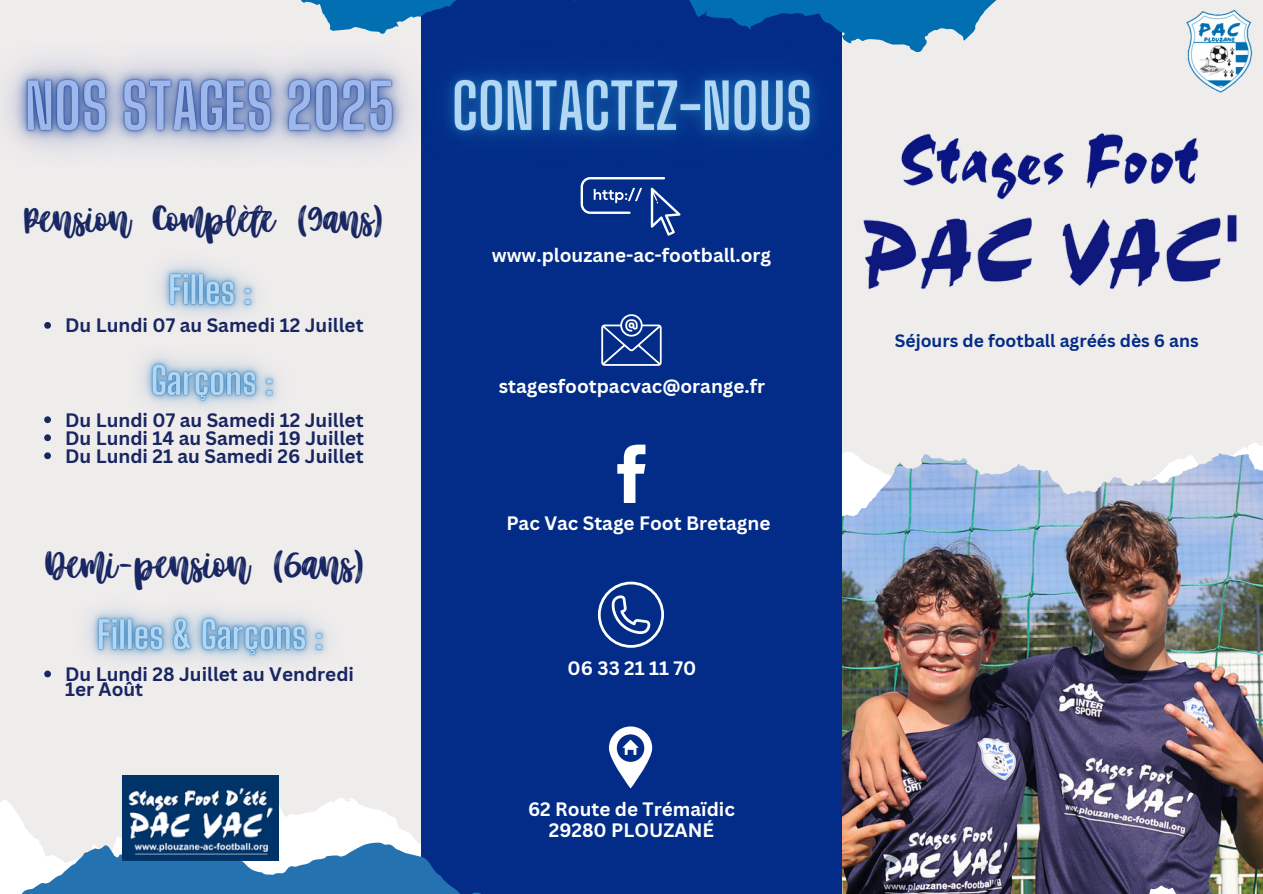
<style>
.page{position:relative;width:1263px;height:894px;background:#fff}
.page>*{position:absolute;margin:0;border:0;box-sizing:border-box;transform-origin:0 0}
.t1{font:45.9px "Better Together Script";color:#182662}
.t2{font:44.4px "Better Together Script";color:#182662}
.t3{font:700 18.9px/15.8px "Canva Sans";color:#182662}
.t4{font:700 18.9px/21.3px "Canva Sans";color:#fff;text-align:center}
.t5{font:700 17.4px "Canva Sans";color:#022c87}
</style>
<div class="page">
<div style="left:0;top:0;width:1263px;height:893px;background:#efecec"></div>
<img style="left:842px;top:521px;width:421px;height:372px">
<svg style="left:0;top:824px;width:374px;height:69px"></svg>
<img style="left:932px;top:453px;width:331px;height:437px">
<div style="left:421px;top:0;width:421px;height:893px;background:#022c87"></div>
<svg style="left:885px;top:0;width:22px;height:46px"></svg>
<img style="left:1186px;top:9px;width:67px;height:84px">
<svg style="left:650px;top:216px;width:25px;height:19px"></svg>
<svg style="left:601px;top:314px;width:61px;height:51px"></svg>
<svg style="left:617px;top:444px;width:28px;height:59px"></svg>
<svg style="left:598px;top:581px;width:66px;height:66px"></svg>
<svg style="left:609px;top:726px;width:43px;height:62px"></svg>
<img style="left:123px;top:775px;width:155px;height:85px">
<img style="left:863px;top:214px;width:374px;height:76px">
<img style="left:901px;top:133px;width:298px;height:67px">
<img style="left:468px;top:0;width:417px;height:216px">
<img style="left:6px;top:0;width:462px;height:151px">
<img style="left:159px;top:263px;width:98px;height:51px">
<svg style="left:44px;top:322px;width:7px;height:6px"></svg>
<img style="left:141px;top:314px;width:137px;height:94px">
<svg style="left:44px;top:416px;width:7px;height:7px"></svg>
<svg style="left:44px;top:434px;width:7px;height:7px"></svg>
<svg style="left:44px;top:452px;width:7px;height:7px"></svg>
<img style="left:87px;top:608px;width:241px;height:55px">
<svg style="left:44px;top:670px;width:7px;height:7px"></svg>
<h4 class="t2" style="left:24px;top:200px;width:360px">Pension Complète (9ans)</h4>
<p class="t3" style="left:65px;top:317px;width:300px">Du Lundi 07 au Samedi 12 Juillet</p>
<h4 class="t3" style="left:65px;top:411px;width:300px">Du Lundi 07 au Samedi 12 Juillet</h4>
<p class="t3" style="left:65px;top:429px;width:301px">Du Lundi 14 au Samedi 19 Juillet</p>
<p class="t3" style="left:65px;top:447px;width:300px">Du Lundi 21 au Samedi 26 Juillet</p>
<p class="t1" style="left:46px;top:544px;width:320px">Demi-pension (6ans)</p>
<h2 class="t3" style="left:65px;top:665px;width:290px">Du Lundi 28 Juillet au Vendredi<br>1er Août</h2>
<p class="t4" style="left:492px;top:244px;width:281px">www.plouzane-ac-football.org</p>
<h4 class="t4" style="left:499px;top:374px;width:268px">stagesfootpacvac@orange.fr</h4>
<p class="t4" style="left:506px;top:512px;width:266px">Pac Vac Stage Foot Bretagne</p>
<h4 class="t4" style="left:568px;top:656px;width:130px">06 33 21 11 70</h4>
<p class="t4" style="left:528px;top:797px;width:208px">62 Route de Trémaïdic<br>29280 PLOUZANÉ</p>
<h4 class="t5" style="left:895px;top:328px;width:305px">Séjours de football agréés dès 6 ans</h4>
</div>
